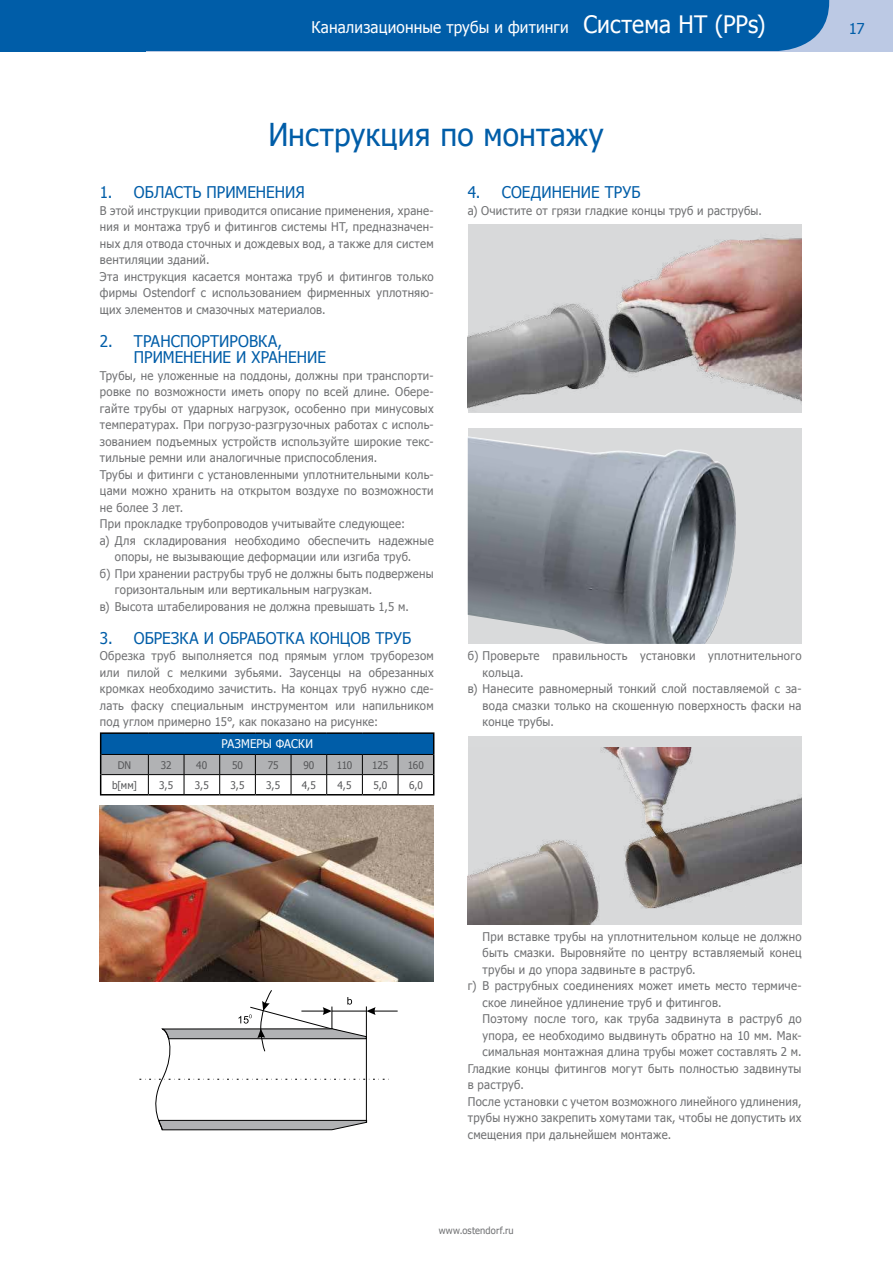
<style>
.page{position:relative;width:893px;height:1263px;background:#fff}
.page>*{position:absolute;margin:0;border:0;box-sizing:border-box;transform-origin:0 0}
.t1{font:31.5px "Tahoma";letter-spacing:.005em;color:#005da8;scale:.95 1}
.t2{font:16.2px/16.5px "Tahoma";color:#005da8;scale:.95 1}
.t3{font:16.2px "Tahoma";letter-spacing:.01em;color:#fff;scale:.95 1}
.t4{font:15px "Tahoma";color:#005da8}
.t5{font:12px/16.5px "Tahoma";letter-spacing:.025em;color:#6f7072;scale:.95 1}
.t6{font:12px "Tahoma";letter-spacing:.01em;color:#fff;scale:.95 1}
.t7{font:10.5px "Tahoma";color:#57585a;scale:.95 1}
.t8{font:9.75px "Tahoma";letter-spacing:.02em;color:#6f7072;scale:.95 1}
.s1{font-size:24px}
</style>
<div class="page">
<div style="left:0;top:0;width:893px;height:51px;background:#bcc9e4"></div>
<div style="left:146px;top:0;width:683px;height:51px;background:#005da8"></div>
<div style="left:0;top:0;width:146px;height:51px;background:#005da8"></div>
<hr style="left:100px;top:732px;width:48px;height:2px;background:#000">
<hr style="left:148px;top:732px;width:36px;height:2px;background:#000">
<hr style="left:184px;top:732px;width:36px;height:2px;background:#000">
<hr style="left:220px;top:732px;width:35px;height:2px;background:#000">
<hr style="left:255px;top:732px;width:36px;height:2px;background:#000">
<hr style="left:291px;top:732px;width:36px;height:2px;background:#000">
<hr style="left:327px;top:732px;width:35px;height:2px;background:#000">
<hr style="left:362px;top:732px;width:36px;height:2px;background:#000">
<hr style="left:398px;top:732px;width:36px;height:2px;background:#000">
<hr style="left:100px;top:794px;width:48px;height:1px;background:#000">
<hr style="left:148px;top:794px;width:36px;height:1px;background:#000">
<hr style="left:184px;top:794px;width:36px;height:1px;background:#000">
<hr style="left:220px;top:794px;width:35px;height:1px;background:#000">
<hr style="left:255px;top:794px;width:36px;height:1px;background:#000">
<hr style="left:291px;top:794px;width:36px;height:1px;background:#000">
<hr style="left:327px;top:794px;width:35px;height:1px;background:#000">
<hr style="left:362px;top:794px;width:36px;height:1px;background:#000">
<hr style="left:398px;top:794px;width:36px;height:1px;background:#000">
<svg style="left:100px;top:734px;width:334px;height:60px"></svg>
<hr style="left:398px;top:774px;width:35px;height:1px;background:#000">
<img style="left:100px;top:806px;width:334px;height:175px">
<svg style="left:139px;top:990px;width:259px;height:140px"></svg>
<img style="left:468px;top:224px;width:333px;height:189px">
<div style="left:468px;top:429px;width:333px;height:215px;background:#d9dadb"></div>
<img style="left:468px;top:436px;width:268px;height:208px">
<div style="left:468px;top:736px;width:333px;height:188px;background:#d9dadb"></div>
<img style="left:468px;top:747px;width:333px;height:177px">
<h2 class="t3" style="left:311px;top:16px;width:479px">Канализационные трубы и фитинги <span class="s1">Система HT (PPs)</span></h2>
<p class="t4" style="left:849px;top:19px;width:17px">17</p>
<h1 class="t1" style="left:268px;top:113px;width:355px">Инструкция по монтажу</h1>
<h2 class="t2" style="left:100px;top:183px;width:217px">1. ОБЛАСТЬ ПРИМЕНЕНИЯ</h2>
<p class="t5" style="left:100px;top:202px;width:353px">В этой инструкции приводится описание применения, хране&shy;ния и монтажа труб и фитингов системы HT, предназначен&shy;ных для отвода сточных и дождевых вод, а также для систем вентиляции зданий.<br>Эта инструкция касается монтажа труб и фитингов только фирмы Ostendorf с использованием фирменных уплотняю&shy;щих элементов и смазочных материалов.</p>
<h2 class="t2" style="left:134px;top:332px;width:204px;text-indent:-34px">2. ТРАНСПОРТИРОВКА,<br>ПРИМЕНЕНИЕ И ХРАНЕНИЕ</h2>
<p class="t5" style="left:100px;top:367px;width:353px">Трубы, не уложенные на поддоны, должны при транспорти-</p>
<p class="t5" style="left:100px;top:383px;width:353px">ровке по возможности иметь опору по всей длине. Обере-</p>
<p class="t5" style="left:100px;top:400px;width:353px">гайте трубы от ударных нагрузок, особенно при минусовых</p>
<p class="t5" style="left:100px;top:416px;width:353px">температурах. При погрузо-разгрузочных работах с исполь-</p>
<p class="t5" style="left:100px;top:433px;width:353px">зованием подъемных устройств используйте широкие текс-</p>
<p class="t5" style="left:100px;top:449px;width:294px">тильные ремни или аналогичные приспособления.</p>
<p class="t5" style="left:100px;top:466px;width:353px">Трубы и фитинги с установленными уплотнительными коль-</p>
<p class="t5" style="left:100px;top:482px;width:353px">цами можно хранить на открытом воздухе по возможности</p>
<p class="t5" style="left:100px;top:499px;width:89px">не более 3 лет.</p>
<p class="t5" style="left:100px;top:515px;width:323px">При прокладке трубопроводов учитывайте следующее:</p>
<p class="t5" style="left:100px;top:532px;width:353px">а) Для складирования необходимо обеспечить надежные</p>
<p class="t5" style="left:115px;top:548px;width:314px">опоры, не вызывающие деформации или изгиба труб.</p>
<p class="t5" style="left:100px;top:565px;width:353px">б) При хранении раструбы труб не должны быть подвержены</p>
<p class="t5" style="left:115px;top:581px;width:272px">горизонтальным или вертикальным нагрузкам.</p>
<p class="t5" style="left:100px;top:598px;width:327px">в) Высота штабелирования не должна превышать 1,5 м.</p>
<h2 class="t2" style="left:100px;top:629px;width:329px">3. ОБРЕЗКА И ОБРАБОТКА КОНЦОВ ТРУБ</h2>
<p class="t5" style="left:100px;top:647px;width:353px;text-align:justify">Обрезка труб выполняется под прямым углом труборезом или пилой с мелкими зубьями. Заусенцы на обрезанных кромках необходимо зачистить. На концах труб нужно сде&shy;лать фаску специальным инструментом или напильником под углом примерно 15°, как показано на рисунке:</p>
<p class="t6" style="left:221px;top:736px;width:98px">РАЗМЕРЫ ФАСКИ</p>
<p class="t7" style="left:118px;top:758px;width:16px">DN</p>
<p class="t7" style="left:161px;top:758px;width:13px">32</p>
<p class="t7" style="left:196px;top:758px;width:13px">40</p>
<p class="t7" style="left:232px;top:758px;width:13px">50</p>
<p class="t7" style="left:268px;top:758px;width:13px">75</p>
<p class="t7" style="left:303px;top:758px;width:13px">90</p>
<p class="t7" style="left:337px;top:758px;width:18px">110</p>
<p class="t7" style="left:372px;top:758px;width:19px">125</p>
<p class="t7" style="left:408px;top:758px;width:19px">160</p>
<p class="t7" style="left:112px;top:778px;width:28px">b[мм]</p>
<p class="t7" style="left:159px;top:778px;width:16px">3,5</p>
<p class="t7" style="left:195px;top:778px;width:16px">3,5</p>
<p class="t7" style="left:231px;top:778px;width:16px">3,5</p>
<p class="t7" style="left:266px;top:778px;width:16px">3,5</p>
<p class="t7" style="left:302px;top:778px;width:16px">4,5</p>
<p class="t7" style="left:338px;top:778px;width:16px">4,5</p>
<p class="t7" style="left:373px;top:778px;width:16px">5,0</p>
<p class="t7" style="left:409px;top:778px;width:16px">6,0</p>
<h2 class="t2" style="left:468px;top:183px;width:183px">4. СОЕДИНЕНИЕ ТРУБ</h2>
<p class="t5" style="left:468px;top:202px;width:311px">а) Очистите от грязи гладкие концы труб и раструбы.</p>
<p class="t5" style="left:468px;top:647px;width:353px">б) Проверьте правильность установки уплотнительного</p>
<p class="t5" style="left:483px;top:664px;width:45px">кольца.</p>
<p class="t5" style="left:468px;top:680px;width:353px">в) Нанесите равномерный тонкий слой поставляемой с за-</p>
<p class="t5" style="left:483px;top:697px;width:337px">вода смазки только на скошенную поверхность фаски на</p>
<p class="t5" style="left:483px;top:713px;width:77px">конце трубы.</p>
<p class="t5" style="left:483px;top:928px;width:337px">При вставке трубы на уплотнительном кольце не должно</p>
<p class="t5" style="left:483px;top:944px;width:337px">быть смазки. Выровняйте по центру вставляемый конец</p>
<p class="t5" style="left:483px;top:961px;width:226px">трубы и до упора задвиньте в раструб.</p>
<p class="t5" style="left:468px;top:977px;width:353px">г) В раструбных соединениях может иметь место термиче-</p>
<p class="t5" style="left:483px;top:994px;width:253px">ское линейное удлинение труб и фитингов.</p>
<p class="t5" style="left:483px;top:1010px;width:337px">Поэтому после того, как труба задвинута в раструб до</p>
<p class="t5" style="left:483px;top:1027px;width:337px">упора, ее необходимо выдвинуть обратно на 10 мм. Мак-</p>
<p class="t5" style="left:483px;top:1043px;width:337px">симальная монтажная длина трубы может составлять 2 м.</p>
<p class="t5" style="left:468px;top:1060px;width:353px">Гладкие концы фитингов могут быть полностью задвинуты</p>
<p class="t5" style="left:468px;top:1076px;width:61px">в раструб.</p>
<p class="t5" style="left:468px;top:1093px;width:353px">После установки с учетом возможного линейного удлинения,</p>
<p class="t5" style="left:468px;top:1109px;width:353px">трубы нужно закрепить хомутами так, чтобы не допустить их</p>
<p class="t5" style="left:468px;top:1126px;width:216px">смещения при дальнейшем монтаже.</p>
<p class="t8" style="left:439px;top:1225px;width:81px">www.ostendorf.ru</p>
</div>
